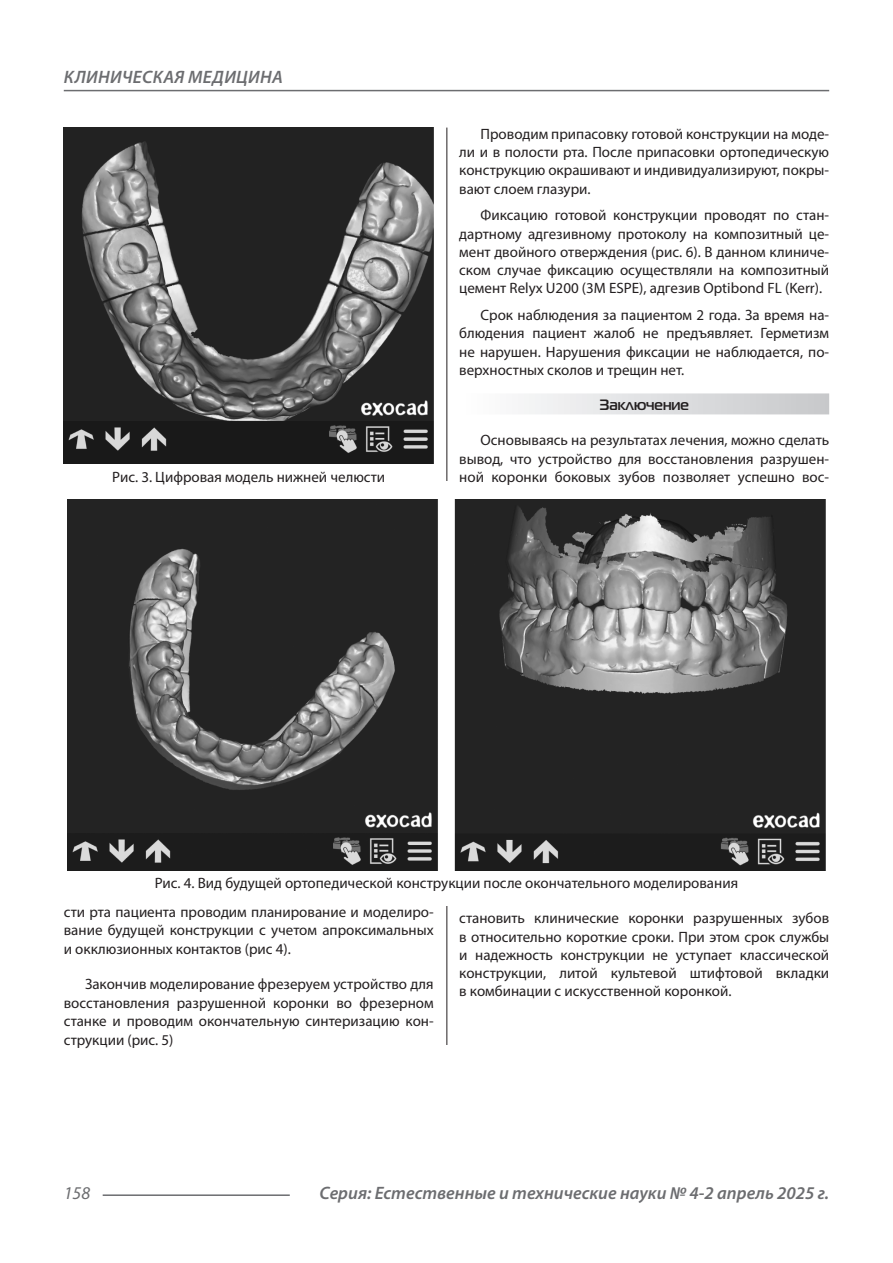
<style>
.page{position:relative;width:893px;height:1263px;background:#fff}
.page>*{position:absolute;margin:0;border:0;box-sizing:border-box;transform-origin:0 0}
.t1{font:italic 600 18px "Myriad Pro";color:#6c6d70}
.t2{font:italic 600 18px "Myriad Pro";letter-spacing:.02em;color:#6c6d70}
.t3{font:italic 18px "Myriad Pro";color:#6c6d70}
.Статья_текст{font:15px/18.3px "Myriad Pro";color:#231f20;text-align:justify}
.Статья_подзаголовок{font:700 15px "Magistral C";color:#231f20}
</style>
<div class="page">
<hr style="left:446px;top:128px;width:1px;height:1007px;background:#231f20">
<hr style="left:103px;top:1194px;width:187px;height:2px;background:#6c6d70">
<hr style="left:64px;top:90px;width:765px;height:1px;background:#6c6d70">
<div style="left:459px;top:393px;width:370px;height:21px;background:linear-gradient(to right,#fefeff,#c6c8ca)"></div>
<img style="left:64px;top:128px;width:370px;height:335px">
<div style="left:441px;top:481px;width:12px;height:18px;background:#fff"></div>
<div style="left:441px;top:888px;width:12px;height:18px;background:#fff"></div>
<div style="left:64px;top:499px;width:765px;height:389px;background:#fff"></div>
<img style="left:68px;top:499px;width:757px;height:371px">
<div style="left:440px;top:1045px;width:13px;height:90px;background:#fff"></div>
<p class="t2" style="left:64px;top:66px;width:220px">КЛИНИЧЕСКАЯ МЕДИЦИНА</p>
<p class="Статья_текст" style="left:112px;top:467px;width:274px">Рис. 3. Цифровая модель нижней челюсти</p>
<p class="Статья_текст" style="left:459px;top:124px;width:371px;text-indent:21px">Проводим припасовку готовой конструкции на моде&shy;ли и в полости рта. После припасовки ортопедическую конструкцию окрашивают и индивидуализируют, покры&shy;вают слоем глазури.</p>
<p class="Статья_текст" style="left:459px;top:206px;width:371px;text-indent:21px">Фиксацию готовой конструкции проводят по стан&shy;дартному адгезивному протоколу на композитный це&shy;мент двойного отверждения (рис. 6). В данном клиниче&shy;ском случае фиксацию осуществляли на композитный цемент Relyx U200 (3M ESPE), адгезив Optibond FL (Kerr).</p>
<p class="Статья_текст" style="left:459px;top:306px;width:371px;text-indent:21px">Срок наблюдения за пациентом 2 года. За время на&shy;блюдения пациент жалоб не предъявляет. Герметизм не нарушен. Нарушения фиксации не наблюдается, по&shy;верхностных сколов и трещин нет.</p>
<p class="Статья_подзаголовок" style="left:599px;top:396px;width:91px">Заключение</p>
<p class="Статья_текст" style="left:459px;top:431px;width:371px;text-indent:21px">Основываясь на результатах лечения, можно сделать вывод, что устройство для восстановления разрушен&shy;ной коронки боковых зубов позволяет успешно вос-</p>
<p class="Статья_текст" style="left:155px;top:874px;width:585px">Рис. 4. Вид будущей ортопедической конструкции после окончательного моделирования</p>
<p class="Статья_текст" style="left:64px;top:902px;width:371px">сти рта пациента проводим планирование и моделиро&shy;вание будущей конструкции с учетом апроксимальных и окклюзионных контактов (рис 4).</p>
<p class="Статья_текст" style="left:64px;top:974px;width:371px;text-indent:21px">Закончив моделирование фрезеруем устройство для восстановления разрушенной коронки во фрезерном станке и проводим окончательную синтеризацию кон&shy;струкции (рис. 5)</p>
<p class="Статья_текст" style="left:459px;top:909px;width:371px">становить клинические коронки разрушенных зубов в относительно короткие сроки. При этом срок службы и надежность конструкции не уступает классической конструкции, литой культевой штифтовой вкладки в комбинации с искусственной коронкой.</p>
<p class="t3" style="left:64px;top:1182px;width:28px">158</p>
<p class="t1" style="left:320px;top:1182px;width:511px">Серия: Естественные и технические науки № 4-2 апрель 2025 г.</p>
</div>
